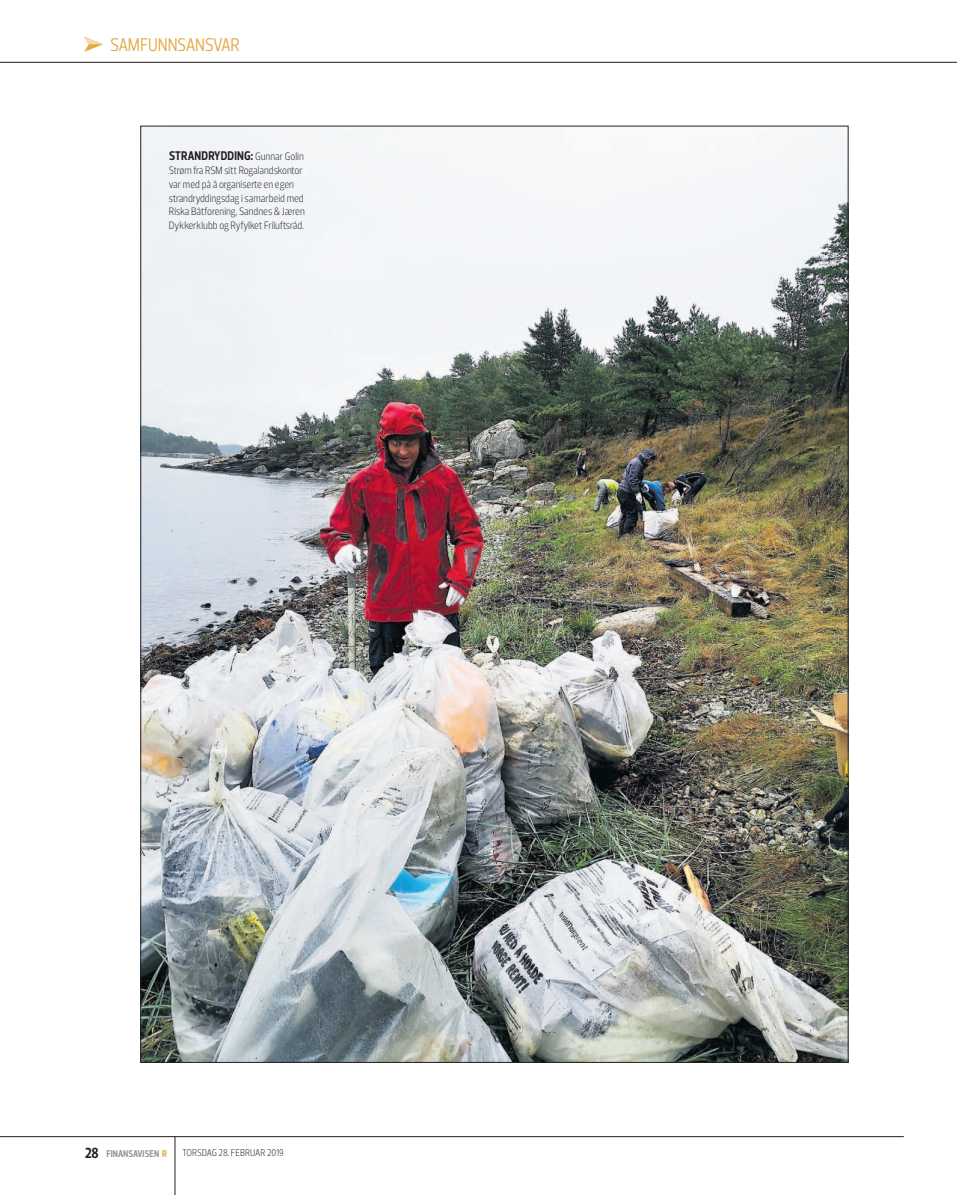
<style>
.page{position:relative;width:957px;height:1195px;background:#fff}
.page>*{position:absolute;margin:0;border:0;box-sizing:border-box;transform-origin:0 0}
.t1{font:18.75px "Prelo Condensed";letter-spacing:-.015em;color:#e4a945}
.t2{font:700 12.75px "Prelo Condensed";letter-spacing:.01em;color:#231f20}
.t3{font:300 11px/13.8px "Prelo Condensed";letter-spacing:.005em;color:#231f20}
.t4{font:300 10px "Prelo Condensed";color:#231f20}
.t5{font:700 10px "Prelo Condensed";letter-spacing:.005em;color:#939598}
.s1{font-weight:300;font-size:11px}
.s2{font-size:15px;color:#231f20}
.s3{color:#e4a945}
</style>
<div class="page">
<hr style="left:0;top:1136px;width:904px;height:1px;background:#231f20">
<hr style="left:0;top:62px;width:957px;height:1px;background:#231f20">
<hr style="left:175px;top:1136px;width:1px;height:58px;background:#231f20">
<svg style="left:84px;top:37px;width:19px;height:15px"></svg>
<img style="left:143px;top:128px;width:703px;height:932px">
<h1 class="t1" style="left:110px;top:33px;width:131px">SAMFUNNSANSVAR</h1>
<p class="t2" style="left:169px;top:148px;width:136px">STRANDRYDDING: <span class="s1">Gunnar Golin</span></p>
<p class="t3" style="left:169px;top:163px;width:137px">Strøm fra RSM sitt Rogalandskontor var med på å organiserte en egen strandryddingsdag i samarbeid med Riska Båtforening, Sandnes &amp; Jæren Dykkerklubb og Ryfylket Friluftsråd.</p>
<p class="t5" style="left:85px;top:1146px;width:84px"><span class="s2">28</span> FINANSAVISEN <span class="s3">R</span></p>
<p class="t4" style="left:182px;top:1146px;width:103px">Torsdag 28. Februar 2019</p>
</div>
